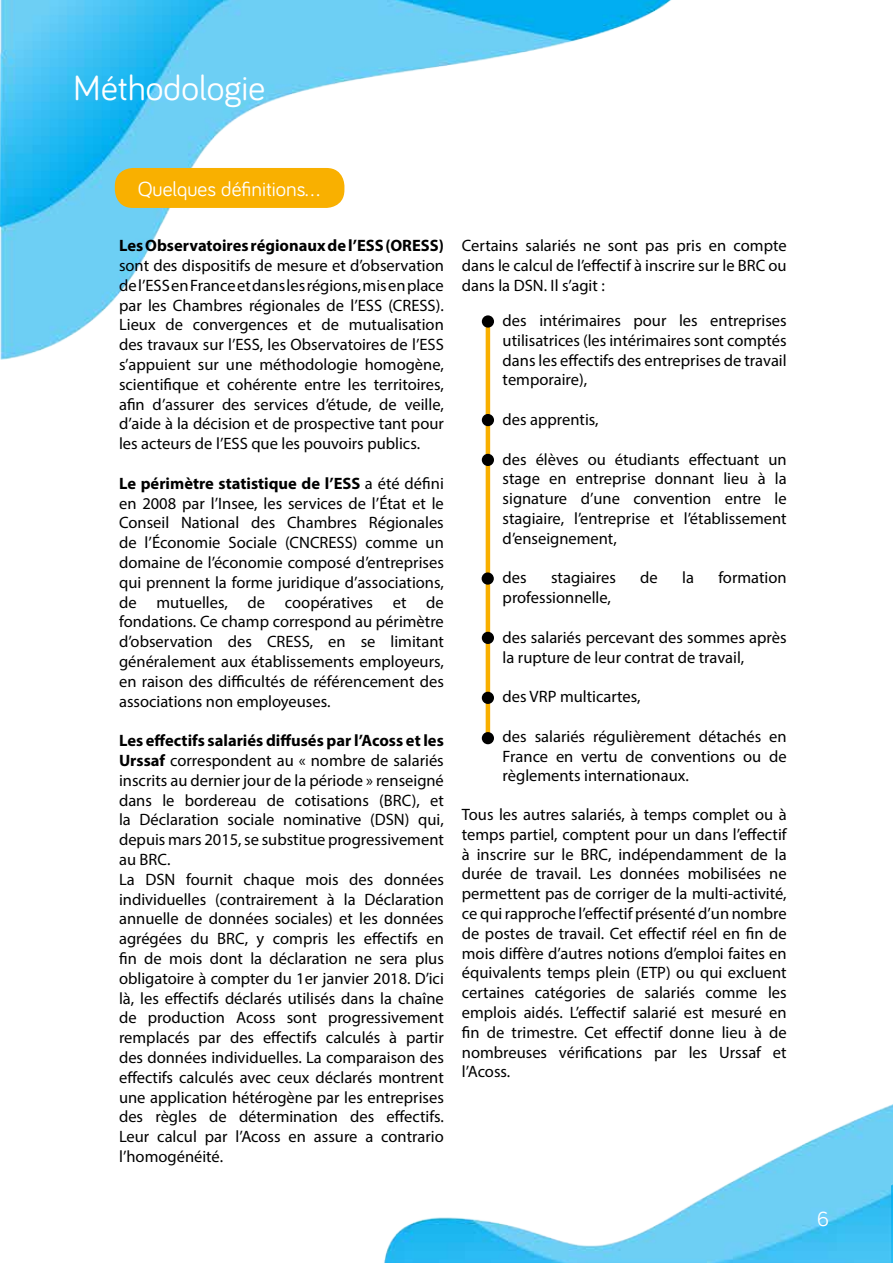
<style>
.page{position:relative;width:893px;height:1263px;background:#fff}
.page>*{position:absolute;margin:0;border:0;box-sizing:border-box;transform-origin:0 0}
.t1{font:36px "Bariol";color:#fff}
.t2{font:21px "Bariol";color:#fff}
.t3{font:16.5px/19.8px "Myriad Pro";color:#000;text-align:justify}
.t4{font:700 16.5px "Myriad Pro";color:#000}
.s1{font-weight:700}
</style>
<div class="page">
<img style="left:0;top:0;width:891px;height:1263px">
<div style="left:115px;top:168px;width:229px;height:40px;background:#f9b000;border-radius:18px"></div>
<hr style="left:486px;top:321px;width:4px;height:422px;background:#f9b000">
<div style="left:482px;top:315px;width:12px;height:13px;background:#000;border-radius:50%"></div>
<div style="left:482px;top:414px;width:12px;height:12px;background:#000;border-radius:50%"></div>
<div style="left:482px;top:454px;width:12px;height:12px;background:#000;border-radius:50%"></div>
<div style="left:482px;top:572px;width:12px;height:13px;background:#000;border-radius:50%"></div>
<div style="left:482px;top:632px;width:12px;height:12px;background:#000;border-radius:50%"></div>
<div style="left:482px;top:732px;width:12px;height:12px;background:#000;border-radius:50%"></div>
<div style="left:482px;top:692px;width:12px;height:12px;background:#000;border-radius:50%"></div>
<img style="left:891px;top:1104px;width:2px;height:159px">
<h1 class="t1" style="left:74px;top:63px;width:193px">Méthodologie</h1>
<p class="t2" style="left:138px;top:175px;width:184px">Quelques définitions...</p>
<p class="t4" style="left:119px;top:235px;width:326px">Les Observatoires régionaux de l’ESS (ORESS)</p>
<p class="t3" style="left:119px;top:255px;width:326px">sont des dispositifs de mesure et d’observation de l’ESS en France et dans les régions, mis en place par les Chambres régionales de l’ESS (CRESS).<br>Lieux de convergences et de mutualisation des travaux sur l’ESS, les Observatoires de l’ESS s’appuient sur une méthodologie homogène, scientifique et cohérente entre les territoires, afin d’assurer des services d’étude, de veille, d’aide à la décision et de prospective tant pour les acteurs de l’ESS que les pouvoirs publics.</p>
<p class="t3" style="left:119px;top:473px;width:326px"><span class="s1">Le périmètre statistique de l’ESS</span> a été défini en 2008 par l’Insee, les services de l’État et le Conseil National des Chambres Régionales de l’Économie Sociale (CNCRESS) comme un domaine de l’économie composé d’entreprises qui prennent la forme juridique d’associations, de mutuelles, de coopératives et de fondations. Ce champ correspond au périmètre d’observation des CRESS, en se limitant généralement aux établissements employeurs, en raison des difficultés de référencement des associations non employeuses.</p>
<p class="t3" style="left:119px;top:730px;width:326px;text-align:left"><span class="s1">Les effectifs salariés diffusés par l’Acoss et les Urssaf</span> correspondent au « nombre de salariés inscrits au dernier jour de la période » renseigné dans le bordereau de cotisations (BRC), et la Déclaration sociale nominative (DSN) qui, depuis mars 2015, se substitue progressivement au BRC.<br>La DSN fournit chaque mois des données individuelles (contrairement à la Déclaration annuelle de données sociales) et les données agrégées du BRC, y compris les effectifs en fin de mois dont la déclaration ne sera plus obligatoire à compter du 1er janvier 2018. D’ici là, les effectifs déclarés utilisés dans la chaîne de production Acoss sont progressivement remplacés par des effectifs calculés à partir des données individuelles. La comparaison des effectifs calculés avec ceux déclarés montrent une application hétérogène par les entreprises des règles de détermination des effectifs.<br>Leur calcul par l’Acoss en assure a contrario l’homogénéité.</p>
<p class="t3" style="left:462px;top:235px;width:326px">Certains salariés ne sont pas pris en compte dans le calcul de l’effectif à inscrire sur le BRC ou dans la DSN. Il s’agit :</p>
<p class="t3" style="left:503px;top:310px;width:286px">des intérimaires pour les entreprises utilisatrices (les intérimaires sont comptés dans les effectifs des entreprises de travail temporaire),</p>
<p class="t3" style="left:503px;top:409px;width:98px">des apprentis,</p>
<p class="t3" style="left:503px;top:449px;width:286px">des élèves ou étudiants effectuant un stage en entreprise donnant lieu à la signature d’une convention entre le stagiaire, l’entreprise et l’établissement d’enseignement,</p>
<p class="t3" style="left:503px;top:568px;width:26px">des</p>
<p class="t3" style="left:551px;top:568px;width:66px">stagiaires</p>
<p class="t3" style="left:640px;top:568px;width:19px">de</p>
<p class="t3" style="left:682px;top:568px;width:13px">la</p>
<p class="t3" style="left:718px;top:568px;width:70px">formation</p>
<p class="t3" style="left:503px;top:587px;width:110px">professionnelle,</p>
<p class="t3" style="left:503px;top:627px;width:286px">des salariés percevant des sommes après la rupture de leur contrat de travail,</p>
<p class="t3" style="left:503px;top:686px;width:139px">des VRP multicartes,</p>
<p class="t3" style="left:503px;top:726px;width:286px">des salariés régulièrement détachés en France en vertu de conventions ou de règlements internationaux.</p>
<p class="t3" style="left:462px;top:804px;width:326px">Tous les autres salariés, à temps complet ou à temps partiel, comptent pour un dans l’effectif à inscrire sur le BRC, indépendamment de la durée de travail. Les données mobilisées ne permettent pas de corriger de la multi-activité, ce qui rapproche l’effectif présenté d’un nombre de postes de travail. Cet effectif réel en fin de mois diffère d’autres notions d’emploi faites en équivalents temps plein (ETP) ou qui excluent certaines catégories de salariés comme les emplois aidés. L’effectif salarié est mesuré en fin de trimestre. Cet effectif donne lieu à de nombreuses vérifications par les Urssaf et l’Acoss.</p>
<p class="t2" style="left:817px;top:1204px;width:13px">6</p>
</div>
